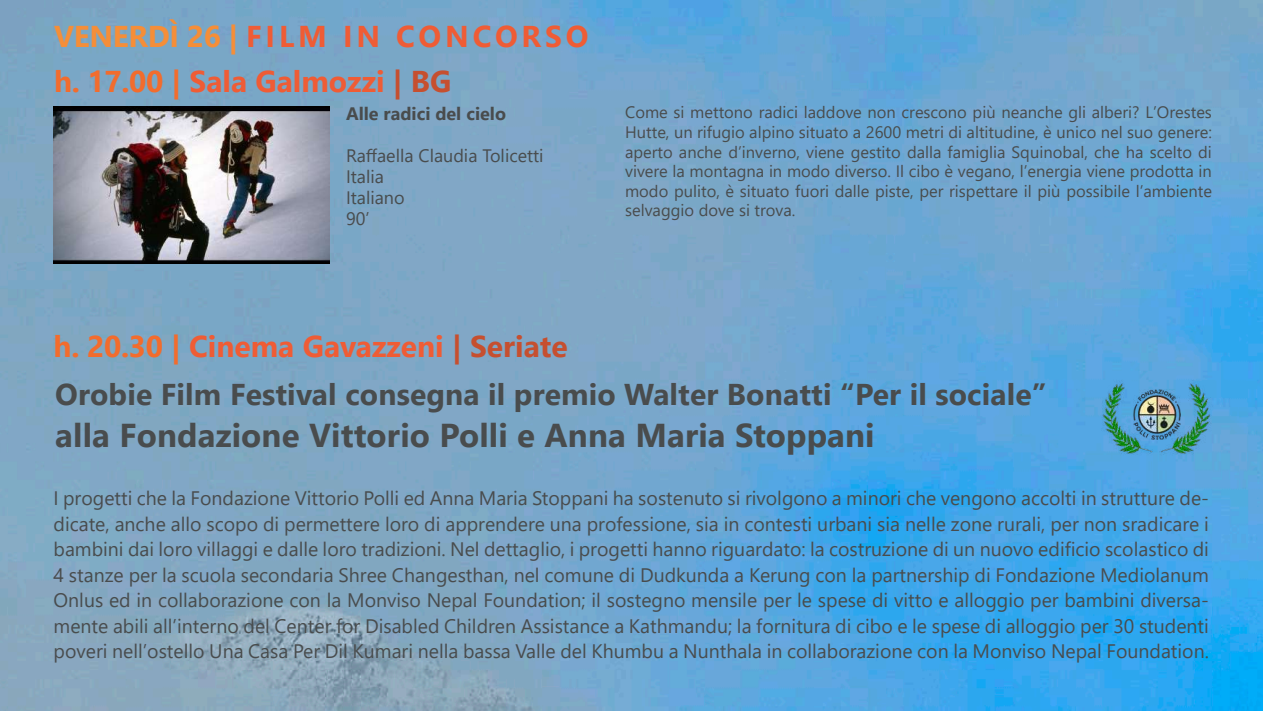
<style>
.page{position:relative;width:1263px;height:711px;background:#fff}
.page>*{position:absolute;margin:0;border:0;box-sizing:border-box;transform-origin:0 0}
.t1{font:700 33px "Segoe UI";letter-spacing:.005em;color:#494c4d}
.t2{font:700 30px/47.8px "Segoe UI";letter-spacing:.005em;color:#494c4d}
.t3{font:700 30px/44.8px "Segoe UI";color:#ef5c35}
.t4{font:19.5px/25.5px "Segoe UI";color:#494c4d;text-align:justify}
.t5{font:18px/21px "Segoe UI";color:#494c4d}
.t6{font:700 18px "Segoe UI";color:#494c4d}
.t7{font:16.5px/19.5px "Segoe UI";color:#494c4d;text-align:justify}
.s1{color:#f58e38}
.s2{color:#f26c2d}
.s3{color:#c64f2f}
.s4{color:#ef5c35}
</style>
<div class="page">
<img style="left:0;top:0;width:1263px;height:710px">
<img style="left:54px;top:106px;width:276px;height:158px">
<img style="left:1056px;top:333px;width:173px;height:142px">
<img style="left:1133px;top:389px;width:47px;height:50px">
<h2 class="t3" style="left:54px;top:12px;width:536px"><span class="s1">VENERDÌ 26 |</span> FILM IN CONCORSO <span class="s2">h. 17.00 |</span> Sala Galmozzi <span class="s3">| BG</span></h2>
<p class="t6" style="left:346px;top:96px;width:161px">Alle radici del cielo</p>
<p class="t5" style="left:346px;top:143px;width:199px">Raffaella Claudia Tolicetti<br>Italia<br>Italiano<br>90’</p>
<p class="t7" style="left:625px;top:101px;width:588px">Come si mettono radici laddove non crescono più neanche gli alberi? L’Orestes Hutte, un rifugio alpino situato a 2600 metri di altitudine, è unico nel suo genere: aperto anche d’inverno, viene gestito dalla famiglia Squinobal, che ha scelto di vivere la montagna in modo diverso. Il cibo è vegano, l’energia viene prodotta in modo pulito, è situato fuori dalle piste, per rispettare il più possibile l’ambiente selvaggio dove si trova.</p>
<h2 class="t2" style="left:54px;top:320px;width:994px"><span class="s2">h. 20.30 |</span> <span class="s4">Cinema Gavazzeni</span> <span class="s3">| Seriate<br></span>Orobie Film Festival consegna il premio Walter Bonatti “Per il sociale”</h2>
<h1 class="t1" style="left:55px;top:404px;width:821px">alla Fondazione Vittorio Polli e Anna Maria Stoppani</h1>
<p class="t4" style="left:54px;top:483px;width:1157px">I progetti che la Fondazione Vittorio Polli ed Anna Maria Stoppani ha sostenuto si rivolgono a minori che vengono accolti in strutture de&shy;dicate, anche allo scopo di permettere loro di apprendere una professione, sia in contesti urbani sia nelle zone rurali, per non sradicare i bambini dai loro villaggi e dalle loro tradizioni. Nel dettaglio, i progetti hanno riguardato: la costruzione di un nuovo edificio scolastico di 4 stanze per la scuola secondaria Shree Changesthan, nel comune di Dudkunda a Kerung con la partnership di Fondazione Mediolanum Onlus ed in collaborazione con la Monviso Nepal Foundation; il sostegno mensile per le spese di vitto e alloggio per bambini diversa&shy;mente abili all’interno del Center for Disabled Children Assistance a Kathmandu; la fornitura di cibo e le spese di alloggio per 30 studenti poveri nell’ostello Una Casa Per Dil Kumari nella bassa Valle del Khumbu a Nunthala in collaborazione con la Monviso Nepal Foundation.</p>
</div>
